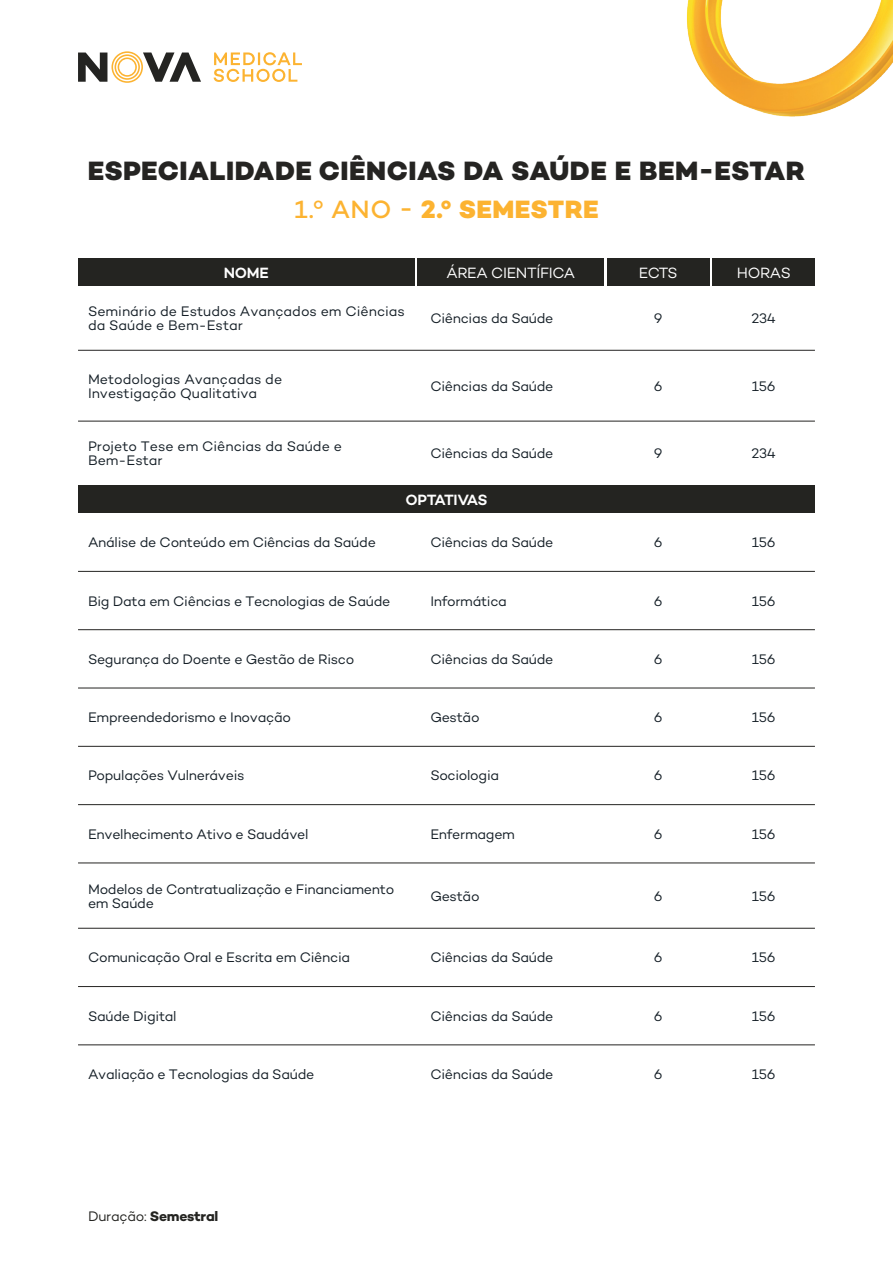
<style>
.page{position:relative;width:893px;height:1263px;background:#fff}
.page>*{position:absolute;margin:0;border:0;box-sizing:border-box;transform-origin:0 0}
.t1{font:800 27px "Campton";letter-spacing:.02em;color:#252422}
.t2{font:800 25.5px "Campton";letter-spacing:.015em;color:#fcb331}
.t3{font:15.15px "Campton";letter-spacing:-.02em;color:#fff}
.t4{font:600 15.15px "Campton";letter-spacing:-.045em;color:#fff}
.t5{font:600 15.15px "Campton";letter-spacing:-.02em;color:#fff}
.t6{font:14.1px/14px "Campton";letter-spacing:-.02em;color:#141e26}
.t7{font:14.1px/14px "Campton";color:#141e26}
.t8{font:700 14.1px "Campton";letter-spacing:-.02em;color:#242421}
.s1{font-weight:500}
.s2{font-weight:400}
</style>
<div class="page">
<hr style="left:78px;top:350px;width:737px;height:1px;background:#252422">
<hr style="left:78px;top:571px;width:737px;height:1px;background:#252422">
<hr style="left:78px;top:629px;width:737px;height:1px;background:#252422">
<hr style="left:78px;top:688px;width:737px;height:1px;background:#252422">
<hr style="left:78px;top:746px;width:737px;height:1px;background:#252422">
<hr style="left:78px;top:804px;width:737px;height:1px;background:#252422">
<hr style="left:78px;top:862px;width:737px;height:1px;background:#252422">
<hr style="left:78px;top:928px;width:737px;height:1px;background:#252422">
<hr style="left:78px;top:986px;width:737px;height:1px;background:#252422">
<hr style="left:78px;top:1044px;width:737px;height:1px;background:#252422">
<hr style="left:78px;top:421px;width:737px;height:1px;background:#252422">
<div style="left:78px;top:258px;width:336px;height:28px;background:#242421"></div>
<div style="left:417px;top:258px;width:187px;height:28px;background:#242421"></div>
<div style="left:607px;top:258px;width:102px;height:28px;background:#242421"></div>
<div style="left:712px;top:258px;width:103px;height:28px;background:#242421"></div>
<div style="left:78px;top:485px;width:737px;height:28px;background:#242421"></div>
<svg style="left:78px;top:51px;width:123px;height:32px"></svg>
<svg style="left:214px;top:52px;width:88px;height:30px"></svg>
<img style="left:687px;top:0;width:206px;height:117px">
<h1 class="t1" style="left:88px;top:153px;width:719px">ESPECIALIDADE CIÊNCIAS DA SAÚDE E BEM-ESTAR</h1>
<h2 class="t2" style="left:294px;top:193px;width:306px"><span class="s1">1.º ANO -</span> 2.º SEMESTRE</h2>
<p class="t5" style="left:224px;top:263px;width:46px">NOME</p>
<p class="t3" style="left:446px;top:263px;width:130px">ÁREA CIENTÍFICA</p>
<p class="t3" style="left:639px;top:263px;width:40px">ECTS</p>
<p class="t3" style="left:737px;top:263px;width:56px">HORAS</p>
<p class="t7" style="left:88px;top:304px;width:318px">Seminário de Estudos Avançados em Ciências da Saúde e Bem-Estar</p>
<p class="t6" style="left:430px;top:311px;width:125px">Ciências da Saúde</p>
<p class="t6" style="left:654px;top:311px;width:10px">9</p>
<p class="t6" style="left:751px;top:311px;width:26px">234</p>
<p class="t7" style="left:88px;top:372px;width:196px">Metodologias Avançadas de<br>Investigação Qualitativa</p>
<p class="t6" style="left:430px;top:379px;width:125px">Ciências da Saúde</p>
<p class="t6" style="left:654px;top:379px;width:10px">6</p>
<p class="t6" style="left:752px;top:379px;width:25px">156</p>
<p class="t7" style="left:88px;top:439px;width:255px">Projeto Tese em Ciências da Saúde e<br>Bem-Estar</p>
<p class="t6" style="left:430px;top:446px;width:125px">Ciências da Saúde</p>
<p class="t6" style="left:654px;top:446px;width:10px">9</p>
<p class="t6" style="left:751px;top:446px;width:26px">234</p>
<p class="t4" style="left:405px;top:490px;width:84px">OPTATIVAS</p>
<p class="t6" style="left:88px;top:535px;width:289px">Análise de Conteúdo em Ciências da Saúde</p>
<p class="t6" style="left:430px;top:535px;width:125px">Ciências da Saúde</p>
<p class="t6" style="left:654px;top:535px;width:10px">6</p>
<p class="t6" style="left:752px;top:535px;width:25px">156</p>
<p class="t6" style="left:88px;top:593px;width:304px">Big Data em Ciências e Tecnologias de Saúde</p>
<p class="t6" style="left:430px;top:593px;width:78px">Informática</p>
<p class="t6" style="left:654px;top:593px;width:10px">6</p>
<p class="t6" style="left:752px;top:593px;width:25px">156</p>
<p class="t6" style="left:88px;top:652px;width:268px">Segurança do Doente e Gestão de Risco</p>
<p class="t6" style="left:430px;top:652px;width:125px">Ciências da Saúde</p>
<p class="t6" style="left:654px;top:652px;width:10px">6</p>
<p class="t6" style="left:752px;top:652px;width:25px">156</p>
<p class="t6" style="left:88px;top:710px;width:204px">Empreendedorismo e Inovação</p>
<p class="t6" style="left:430px;top:710px;width:51px">Gestão</p>
<p class="t6" style="left:654px;top:710px;width:10px">6</p>
<p class="t6" style="left:752px;top:710px;width:25px">156</p>
<p class="t6" style="left:88px;top:768px;width:158px">Populações Vulneráveis</p>
<p class="t6" style="left:430px;top:768px;width:70px">Sociologia</p>
<p class="t6" style="left:654px;top:768px;width:10px">6</p>
<p class="t6" style="left:752px;top:768px;width:25px">156</p>
<p class="t6" style="left:88px;top:827px;width:222px">Envelhecimento Ativo e Saudável</p>
<p class="t6" style="left:430px;top:827px;width:86px">Enfermagem</p>
<p class="t6" style="left:654px;top:827px;width:10px">6</p>
<p class="t6" style="left:752px;top:827px;width:25px">156</p>
<p class="t6" style="left:88px;top:881px;width:308px">Modelos de Contratualização e Financiamento em Saúde</p>
<p class="t6" style="left:430px;top:888px;width:51px">Gestão</p>
<p class="t6" style="left:654px;top:888px;width:10px">6</p>
<p class="t6" style="left:752px;top:888px;width:25px">156</p>
<p class="t6" style="left:88px;top:950px;width:264px">Comunicação Oral e Escrita em Ciência</p>
<p class="t6" style="left:430px;top:950px;width:125px">Ciências da Saúde</p>
<p class="t6" style="left:654px;top:950px;width:10px">6</p>
<p class="t6" style="left:752px;top:950px;width:25px">156</p>
<p class="t6" style="left:88px;top:1009px;width:90px">Saúde Digital</p>
<p class="t6" style="left:430px;top:1009px;width:125px">Ciências da Saúde</p>
<p class="t6" style="left:654px;top:1009px;width:10px">6</p>
<p class="t6" style="left:752px;top:1009px;width:25px">156</p>
<p class="t6" style="left:88px;top:1067px;width:228px">Avaliação e Tecnologias da Saúde</p>
<p class="t6" style="left:430px;top:1067px;width:125px">Ciências da Saúde</p>
<p class="t6" style="left:654px;top:1067px;width:10px">6</p>
<p class="t6" style="left:752px;top:1067px;width:25px">156</p>
<p class="t8" style="left:88px;top:1207px;width:132px"><span class="s2">Duração:</span> Semestral</p>
</div>
